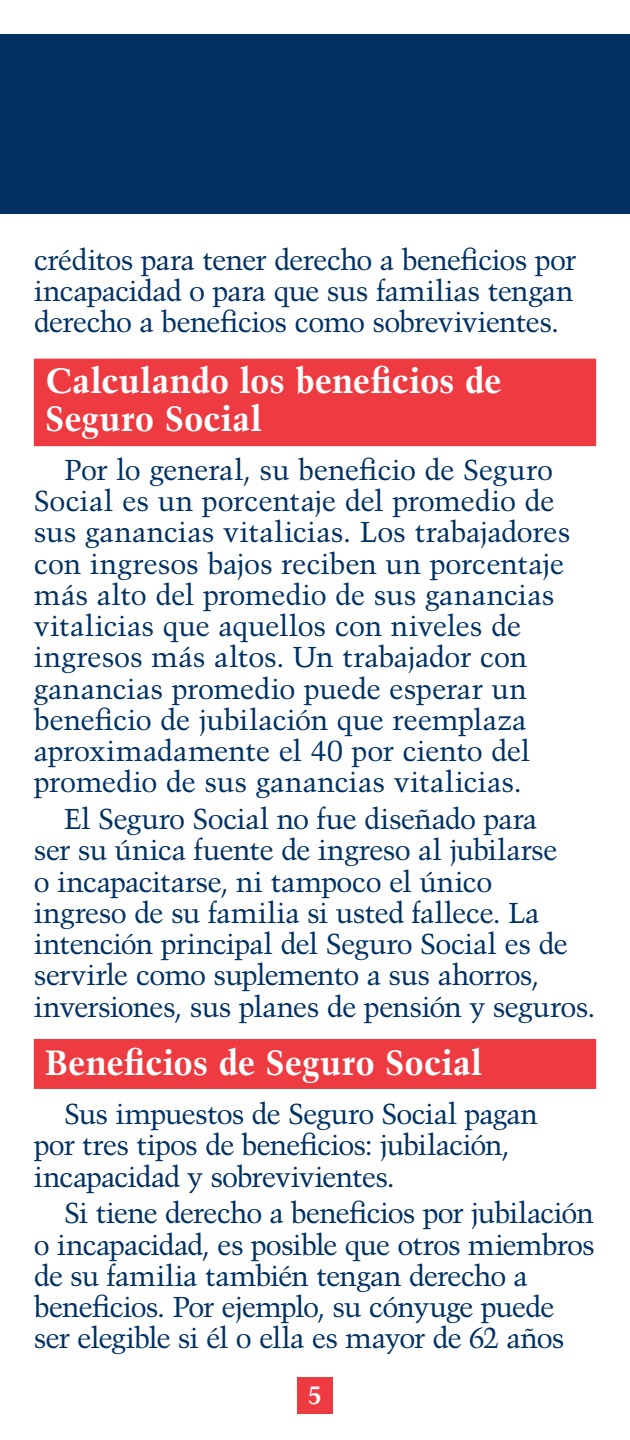
<style>
.page{position:relative;width:630px;height:1440px;background:#fff}
.page>*{position:absolute;margin:0;border:0;box-sizing:border-box;transform-origin:0 0}
.Header1_2lines{font:700 35px/37.5px "Trump Mediaeval";color:#fff}
.Header1_1line{font:700 35px "Trump Mediaeval";color:#fff}
.paragraph_format{font:28.75px/31.2px "Trump Mediaeval";letter-spacing:-.02em;color:#003163}
.t1{font:700 25px "Trump Mediaeval";color:#fff}
</style>
<div class="page">
<div style="left:0;top:34px;width:630px;height:180px;background:#003163"></div>
<div style="left:297px;top:1377px;width:36px;height:36px;background:#ee3a41"></div>
<div style="left:34px;top:359px;width:562px;height:87px;background:#ee3a41"></div>
<div style="left:34px;top:1039px;width:562px;height:50px;background:#ee3a41"></div>
<p class="paragraph_format" style="left:34px;top:244px;width:544px;text-align:justify">créditos para tener derecho a beneficios por incapacidad o para que sus familias tengan derecho a beneficios como sobrevivientes.</p>
<h1 class="Header1_2lines" style="left:45px;top:361px;width:458px">Calculando los beneficios de<br>Seguro Social</h1>
<p class="paragraph_format" style="left:34px;top:454px;width:538px;text-indent:30px">Por lo general, su beneficio de Seguro Social es un porcentaje del promedio de sus ganancias vitalicias. Los trabajadores con ingresos bajos reciben un porcentaje más alto del promedio de sus ganancias vitalicias que aquellos con niveles de ingresos más altos. Un trabajador con ganancias promedio puede esperar un beneficio de jubilación que reemplaza aproximadamente el 40 por ciento del promedio de sus ganancias vitalicias.</p>
<p class="paragraph_format" style="left:34px;top:803px;width:563px;text-indent:30px">El Seguro Social no fue diseñado para<br>ser su única fuente de ingreso al jubilarse<br>o incapacitarse, ni tampoco el único<br>ingreso de su familia si usted fallece. La intención principal del Seguro Social es de servirle como suplemento a sus ahorros, inversiones, sus planes de pensión y seguros.</p>
<h1 class="Header1_1line" style="left:45px;top:1041px;width:439px">Beneficios de Seguro Social</h1>
<p class="paragraph_format" style="left:34px;top:1098px;width:506px;text-indent:30px">Sus impuestos de Seguro Social pagan por tres tipos de beneficios: jubilación, incapacidad y sobrevivientes.</p>
<p class="paragraph_format" style="left:34px;top:1197px;width:562px;text-indent:30px">Si tiene derecho a beneficios por jubilación o incapacidad, es posible que otros miembros de su familia también tengan derecho a beneficios. Por ejemplo, su cónyuge puede ser elegible si él o ella es mayor de 62 años</p>
<p class="t1" style="left:308px;top:1379px;width:15px">5</p>
</div>
